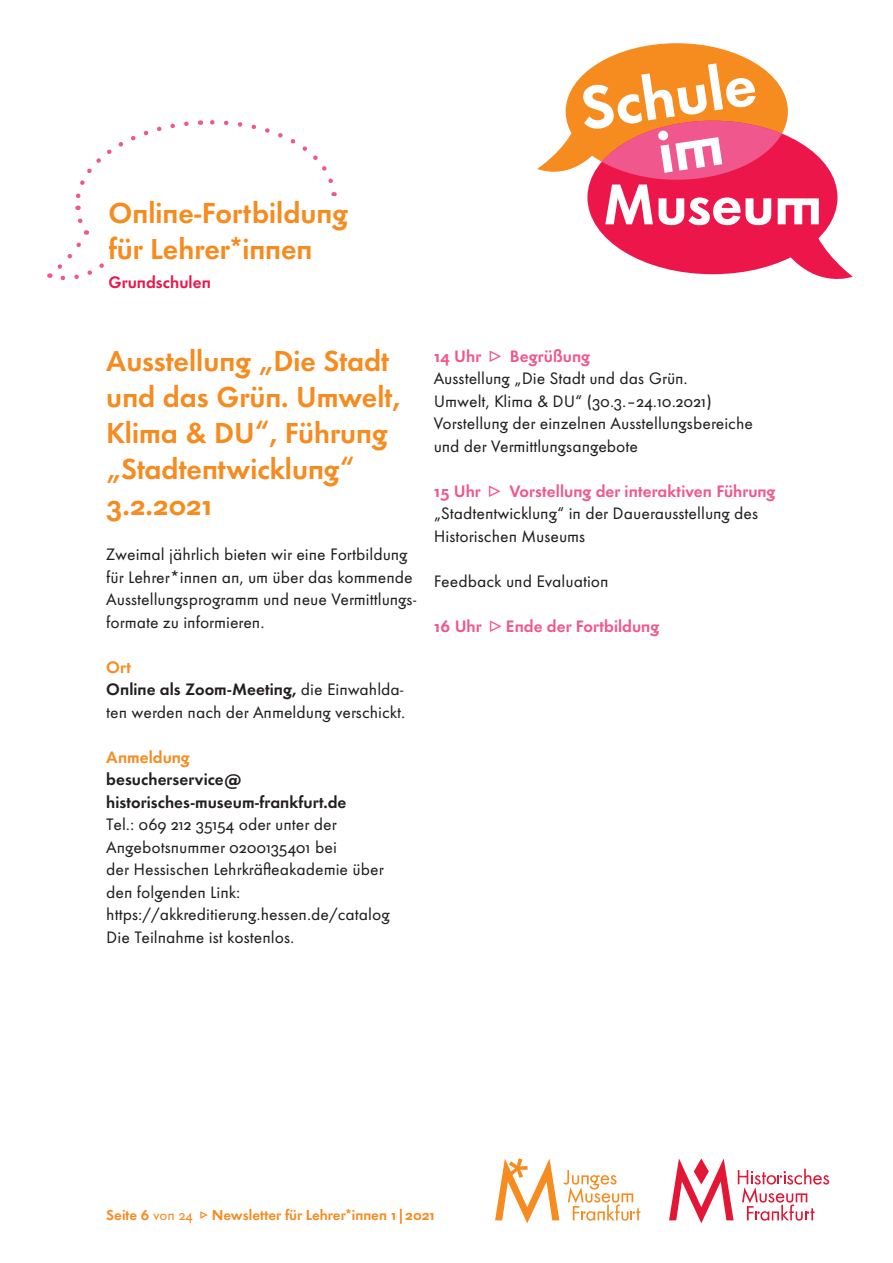
<style>
.page{position:relative;width:893px;height:1263px;background:#fff}
.page>*{position:absolute;margin:0;border:0;box-sizing:border-box;transform-origin:0 0}
.t1{font:30px/36px "Futura HMF Demi Bold Os F";color:#f68b1f}
.t2{font:17.25px/22.5px "Futura HMF Book Os F";color:#231f20}
.t3{font:17.25px "Futura HMF Demi Bold Os F";color:#f0588d}
.t4{font:17.25px "Futura HMF Demi Bold Os F";letter-spacing:.005em;color:#f68b1f}
.Subhead_klein{font:17.25px "Futura HMF Demi Bold Os F";color:#ed164b}
.t5{font:15px "Futura HMF Demi Bold Os F";color:#f68b1f}
.s1{font-family:"Futura HMF Demi Bold Os F"}
.s2{font-family:"Futura HMF Book Os F"}
</style>
<div class="page">
<svg style="left:495px;top:1158px;width:145px;height:65px"></svg>
<svg style="left:669px;top:1158px;width:160px;height:65px"></svg>
<svg style="left:49px;top:120px;width:288px;height:161px"></svg>
<div style="left:106px;top:198px;width:264px;height:94px;background:#fff"></div>
<div style="left:566px;top:43px;width:222px;height:137px;background:#f68b1f;border-radius:50%"></div>
<svg style="left:537px;top:63px;width:316px;height:216px"></svg>
<p class="t1" style="left:109px;top:194px;width:241px">Online-Fortbildung für Lehrer*innen</p>
<p class="Subhead_klein" style="left:109px;top:270px;width:104px">Grundschulen</p>
<p class="t1" style="left:106px;top:342px;width:295px">Ausstellung „Die Stadt und das Grün. Umwelt,<br>Klima &amp; DU“, Führung „Stadtentwicklung“</p>
<p class="t1" style="left:106px;top:486px;width:108px">3.2.2021</p>
<p class="t2" style="left:106px;top:543px;width:312px">Zweimal jährlich bieten wir eine Fortbildung für Lehrer*innen an, um über das kommende Ausstellungsprogramm und neue Vermittlungs&shy;formate zu informieren.</p>
<p class="t4" style="left:106px;top:656px;width:26px">Ort</p>
<p class="t2" style="left:106px;top:678px;width:301px"><span class="s1">Online als Zoom-Meeting,</span> die Einwahlda&shy;ten werden nach der Anmeldung verschickt.</p>
<p class="t4" style="left:106px;top:746px;width:85px">Anmeldung</p>
<p class="t2" style="left:106px;top:768px;width:285px"><span class="s1">besucherservice@ historisches-museum-frankfurt.de<br></span>Tel.: 069 212 35154 oder unter der<br>Angebotsnummer 0200135401 bei<br>der Hessischen Lehrkräfteakademie über den folgenden Link: https://akkreditierung.hessen.de/catalog</p>
<p class="t2" style="left:106px;top:925px;width:190px">Die Teilnahme ist kostenlos.</p>
<p class="t3" style="left:434px;top:345px;width:49px">14 Uhr</p>
<p class="t3" style="left:510px;top:345px;width:82px">Begrüßung</p>
<p class="t2" style="left:434px;top:367px;width:280px">Ausstellung „Die Stadt und das Grün.<br>Umwelt, Klima &amp; DU“ (30.3.– 24.10.2021)</p>
<p class="t2" style="left:434px;top:412px;width:321px">Vorstellung der einzelnen Ausstellungsbereiche und der Vermittlungsangebote</p>
<p class="t3" style="left:434px;top:480px;width:48px">15 Uhr</p>
<p class="t3" style="left:509px;top:480px;width:268px">Vorstellung der interaktiven Führung</p>
<p class="t2" style="left:434px;top:502px;width:326px">„Stadtentwicklung“ in der Dauerausstellung des<br>Historischen Museums</p>
<p class="t2" style="left:434px;top:569px;width:176px">Feedback und Evaluation</p>
<p class="t3" style="left:434px;top:615px;width:49px">16 Uhr</p>
<p class="t3" style="left:506px;top:615px;width:155px">Ende der Fortbildung</p>
<p class="t5" style="left:106px;top:1205px;width:331px">Seite 6 <span class="s2">von 24</span> Newsletter für Lehrer*innen 1|2021</p>
</div>
